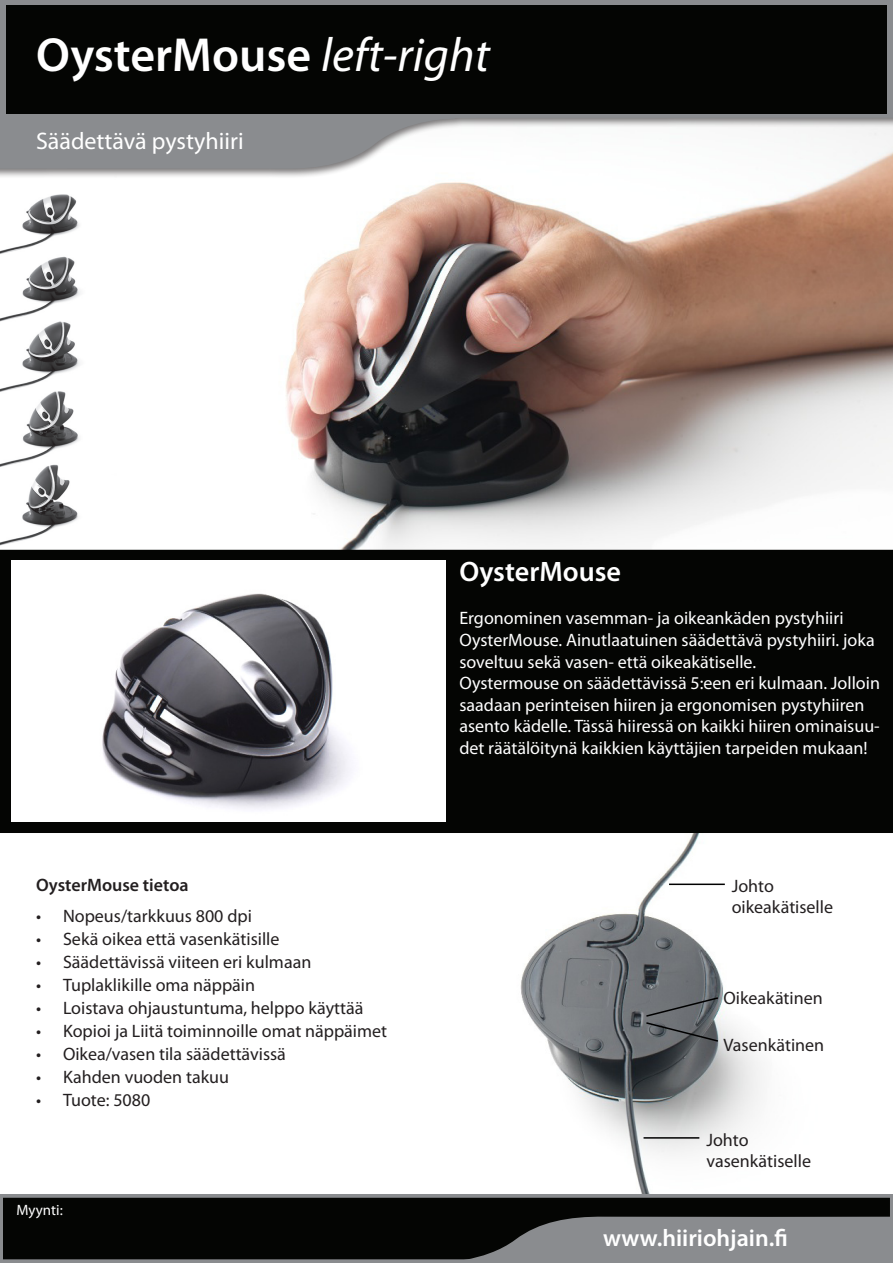
<style>
.page{position:relative;width:893px;height:1263px;background:#fff}
.page>*{position:absolute;margin:0;border:0;box-sizing:border-box;transform-origin:0 0}
.t1{font:600 48px "Myriad Pro";color:#fff}
.t2{font:600 28.2px "Myriad Pro";color:#fff}
.t3{font:24px "Myriad Pro";color:#fff}
.t4{font:600 24px "Myriad Pro";color:#fff}
.t5{font:18px/21.6px "Myriad Pro";color:#fff}
.t6{font:18px "Myriad Pro";color:#231f20}
.t7{font:600 18px "Myriad Pro";color:#231f20}
.t8{font:15px "Myriad Pro";color:#fff}
.s1{font-weight:400;font-style:italic}
</style>
<div class="page">
<img style="left:432px;top:833px;width:393px;height:362px">
<img style="left:0;top:194px;width:116px;height:356px">
<img style="left:135px;top:178px;width:758px;height:372px">
<div style="left:0;top:550px;width:893px;height:283px;background:#040503"></div>
<div style="left:2px;top:1196px;width:889px;height:65px;background:#040503"></div>
<div style="left:0;top:1195px;width:893px;height:67px;border:3px solid #8a8c8f"></div>
<svg style="left:438px;top:1216px;width:455px;height:47px"></svg>
<div style="left:0;top:0;width:893px;height:178px;background:#231f20;opacity:.6"></div>
<svg style="left:0;top:0;width:893px;height:169px;fill:#8a8c8f"></svg>
<div style="left:6px;top:5px;width:880px;height:109px;background:#040503"></div>
<div style="left:11px;top:560px;width:435px;height:261px;background:#fff"></div>
<img style="left:102px;top:593px;width:249px;height:216px">
<hr style="left:669px;top:883px;width:56px;height:2px;background:#000">
<hr style="left:644px;top:1137px;width:55px;height:2px;background:#000">
<svg style="left:645px;top:996px;width:75px;height:47px;background:#65696d"></svg>
<p class="t1" style="left:36px;top:24px;width:455px">OysterMouse <span class="s1">left-right</span></p>
<p class="t3" style="left:36px;top:126px;width:209px">Säädettävä pystyhiiri</p>
<p class="t7" style="left:36px;top:873px;width:154px">OysterMouse tietoa</p>
<p class="t6" style="left:36px;top:904px;width:217px">• Nopeus/tarkkuus 800 dpi</p>
<p class="t6" style="left:36px;top:928px;width:245px">• Sekä oikea että vasenkätisille</p>
<p class="t6" style="left:36px;top:951px;width:277px">• Säädettävissä viiteen eri kulmaan</p>
<p class="t6" style="left:36px;top:974px;width:221px">• Tuplaklikille oma näppäin</p>
<p class="t6" style="left:36px;top:997px;width:329px">• Loistava ohjaustuntuma, helppo käyttää</p>
<p class="t6" style="left:36px;top:1020px;width:353px">• Kopioi ja Liitä toiminnoille omat näppäimet</p>
<p class="t6" style="left:36px;top:1043px;width:251px">• Oikea/vasen tila säädettävissä</p>
<p class="t6" style="left:36px;top:1066px;width:195px">• Kahden vuoden takuu</p>
<p class="t6" style="left:36px;top:1089px;width:116px">• Tuote: 5080</p>
<p class="t8" style="left:16px;top:1201px;width:48px">Myynti:</p>
<p class="t2" style="left:459px;top:554px;width:163px">OysterMouse</p>
<p class="t5" style="left:459px;top:607px;width:386px">Ergonominen vasemman- ja oikeankäden pystyhiiri</p>
<p class="t5" style="left:459px;top:629px;width:417px">OysterMouse. Ainutlaatuinen säädettävä pystyhiiri. joka soveltuu sekä vasen- että oikeakätiselle.</p>
<p class="t5" style="left:459px;top:672px;width:422px">Oystermouse on säädettävissä 5:een eri kulmaan. Jolloin saadaan perinteisen hiiren ja ergonomisen pystyhiiren</p>
<p class="t5" style="left:459px;top:715px;width:422px">asento kädelle. Tässä hiiressä on kaikki hiiren ominaisuu&shy;det räätälöitynä kaikkien käyttäjien tarpeiden mukaan!</p>
<p class="t6" style="left:732px;top:874px;width:44px">Johto</p>
<p class="t6" style="left:732px;top:896px;width:103px">oikeakätiselle</p>
<p class="t6" style="left:723px;top:986px;width:101px">Oikeakätinen</p>
<p class="t6" style="left:723px;top:1033px;width:102px">Vasenkätinen</p>
<p class="t6" style="left:706px;top:1128px;width:44px">Johto</p>
<p class="t6" style="left:706px;top:1150px;width:106px">vasenkätiselle</p>
<p class="t4" style="left:603px;top:1223px;width:186px">www.hiiriohjain.fi</p>
</div>
